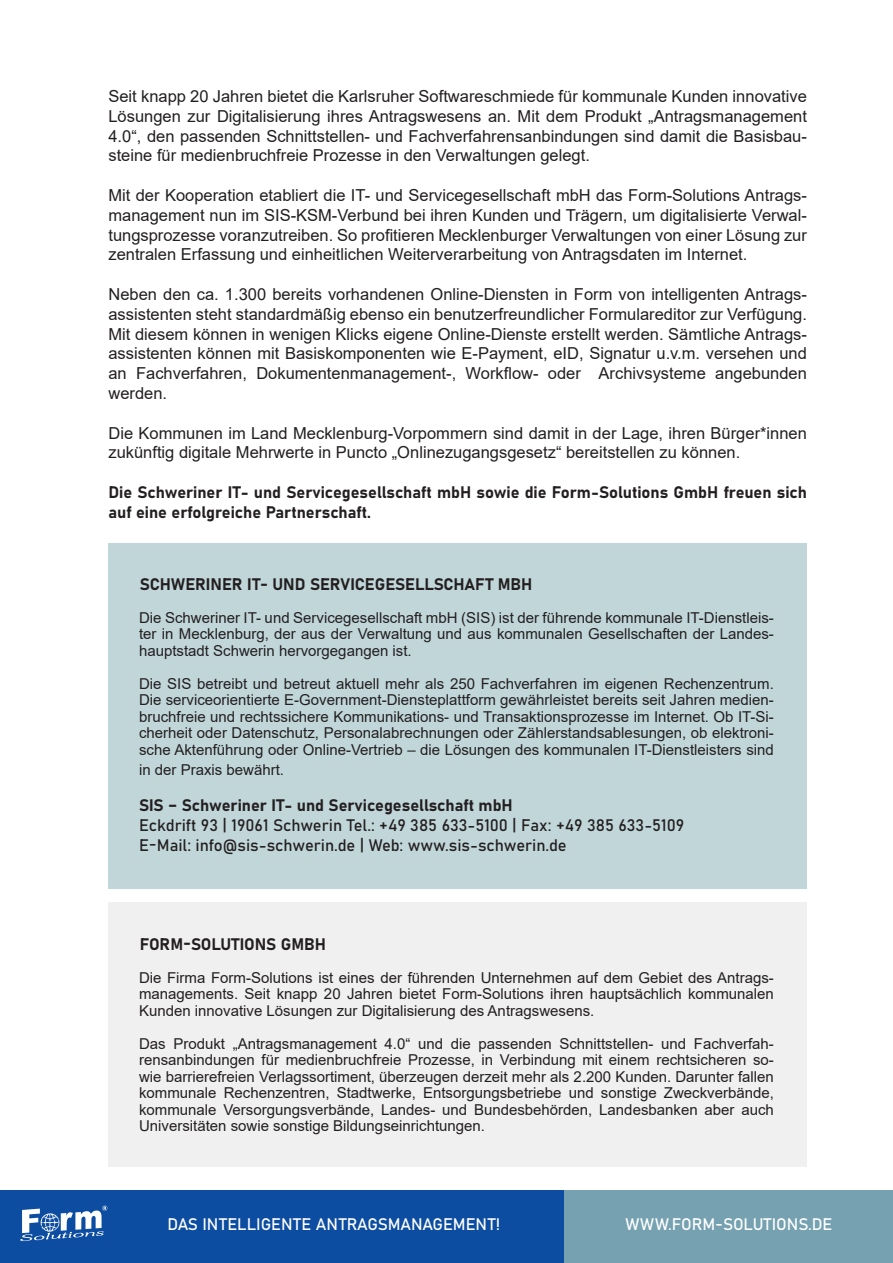
<style>
.page{position:relative;width:893px;height:1263px;background:#fff}
.page>*{position:absolute;margin:0;border:0;box-sizing:border-box;transform-origin:0 0}
.t1{font:16.5px/19.8px "Arial";color:#231f20;text-align:justify}
.t2{font:16.5px/19.8px "Bahnschrift";color:#231f20}
.t3{font:16.5px "Bahnschrift";color:#fff}
.t4{font:15px/16.5px "Arial";color:#231f20;text-align:justify}
</style>
<div class="page">
<div style="left:0;top:1191px;width:565px;height:72px;background:#0d4da1"></div>
<div style="left:565px;top:1191px;width:328px;height:72px;background:#75a1b0"></div>
<svg style="left:20px;top:1205px;width:87px;height:36px"></svg>
<div style="left:108px;top:543px;width:699px;height:345px;background:#c1d6d9"></div>
<div style="left:108px;top:902px;width:699px;height:264px;background:#f0f0f0"></div>
<p class="t1" style="left:108px;top:86px;width:700px">Seit knapp 20 Jahren bietet die Karlsruher Softwareschmiede für kommunale Kunden innovative Lösungen zur Digitalisierung ihres Antragswesens an. Mit dem Produkt „Antragsmanagement 4.0“, den passenden Schnittstellen- und Fachverfahrensanbindungen sind damit die Basisbau&shy;steine für medienbruchfreie Prozesse in den Verwaltungen gelegt.</p>
<p class="t1" style="left:108px;top:185px;width:700px">Mit der Kooperation etabliert die IT- und Servicegesellschaft mbH das Form-Solutions Antrags&shy;management nun im SIS-KSM-Verbund bei ihren Kunden und Trägern, um digitalisierte Verwal&shy;tungsprozesse voranzutreiben. So profitieren Mecklenburger Verwaltungen von einer Lösung zur zentralen Erfassung und einheitlichen Weiterverarbeitung von Antragsdaten im Internet.</p>
<p class="t1" style="left:108px;top:284px;width:700px">Neben den ca. 1.300 bereits vorhandenen Online-Diensten in Form von intelligenten Antrags&shy;assistenten steht standardmäßig ebenso ein benutzerfreundlicher Formulareditor zur Verfügung.<br>Mit diesem können in wenigen Klicks eigene Online-Dienste erstellt werden. Sämtliche Antrags&shy;assistenten können mit Basiskomponenten wie E-Payment, eID, Signatur u.v.m. versehen und an Fachverfahren, Dokumentenmanagement-, Workflow- oder Archivsysteme angebunden werden.</p>
<p class="t1" style="left:108px;top:423px;width:700px">Die Kommunen im Land Mecklenburg-Vorpommern sind damit in der Lage, ihren Bürger*innen zukünftig digitale Mehrwerte in Puncto „Onlinezugangsgesetz“ bereitstellen zu können.</p>
<p class="t2" style="left:108px;top:482px;width:700px">Die Schweriner IT- und Servicegesellschaft mbH sowie die Form-Solutions GmbH freuen sich auf eine erfolgreiche Partnerschaft.</p>
<p class="t2" style="left:140px;top:574px;width:394px">SCHWERINER IT- UND SERVICEGESELLSCHAFT MBH</p>
<p class="t4" style="left:139px;top:609px;width:636px">Die Schweriner IT- und Servicegesellschaft mbH (SIS) ist der führende kommunale IT-Dienstleis&shy;ter in Mecklenburg, der aus der Verwaltung und aus kommunalen Gesellschaften der Landes&shy;hauptstadt Schwerin hervorgegangen ist.</p>
<p class="t4" style="left:139px;top:675px;width:636px">Die SIS betreibt und betreut aktuell mehr als 250 Fachverfahren im eigenen Rechenzentrum.<br>Die serviceorientierte E-Government-Diensteplattform gewährleistet bereits seit Jahren medien&shy;bruchfreie und rechtssichere Kommunikations- und Transaktionsprozesse im Internet. Ob IT-Si&shy;cherheit oder Datenschutz, Personalabrechnungen oder Zählerstandsablesungen, ob elektroni&shy;sche Aktenführung oder Online-Vertrieb – die Lösungen des kommunalen IT-Dienstleisters sind</p>
<p class="t4" style="left:139px;top:761px;width:147px">in der Praxis bewährt.</p>
<p class="t2" style="left:139px;top:795px;width:375px">SIS – Schweriner IT- und Servicegesellschaft mbH</p>
<p class="t2" style="left:139px;top:815px;width:547px">Eckdrift 93 | 19061 Schwerin Tel.: +49 385 633-5100 | Fax: +49 385 633-5109</p>
<p class="t2" style="left:139px;top:835px;width:429px">E-Mail: info@sis-schwerin.de | Web: www.sis-schwerin.de</p>
<p class="t2" style="left:140px;top:934px;width:188px">FORM-SOLUTIONS GMBH</p>
<p class="t4" style="left:139px;top:969px;width:636px">Die Firma Form-Solutions ist eines der führenden Unternehmen auf dem Gebiet des Antrags&shy;managements. Seit knapp 20 Jahren bietet Form-Solutions ihren hauptsächlich kommunalen Kunden innovative Lösungen zur Digitalisierung des Antragswesens.</p>
<p class="t4" style="left:139px;top:1035px;width:636px">Das Produkt „Antragsmanagement 4.0“ und die passenden Schnittstellen- und Fachverfah&shy;rensanbindungen für medienbruchfreie Prozesse, in Verbindung mit einem rechtsicheren so&shy;wie barrierefreien Verlagssortiment, überzeugen derzeit mehr als 2.200 Kunden. Darunter fallen kommunale Rechenzentren, Stadtwerke, Entsorgungsbetriebe und sonstige Zweckverbände, kommunale Versorgungsverbände, Landes- und Bundesbehörden, Landesbanken aber auch Universitäten sowie sonstige Bildungseinrichtungen.</p>
<p class="t3" style="left:167px;top:1214px;width:334px">DAS INTELLIGENTE ANTRAGSMANAGEMENT!</p>
<p class="t3" style="left:625px;top:1214px;width:208px">WWW.FORM-SOLUTIONS.DE</p>
</div>
